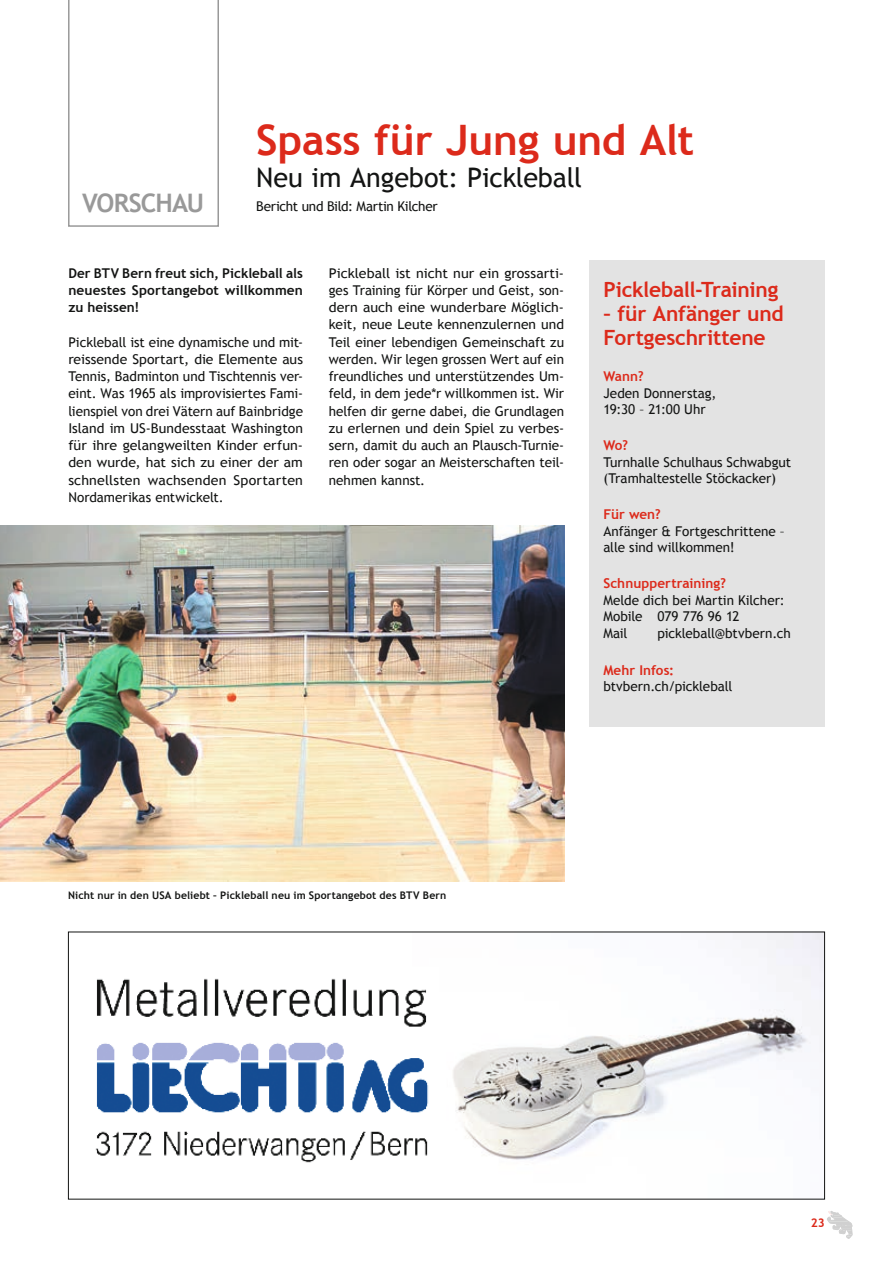
<style>
.page{position:relative;width:893px;height:1263px;background:#fff}
.page>*{position:absolute;margin:0;border:0;box-sizing:border-box;transform-origin:0 0}
.t1{font:700 42px "Trebuchet MS";letter-spacing:-.005em;color:#dc2a1b}
.t2{font:27px "Trebuchet MS";letter-spacing:-.005em;color:#131413}
.t3{font:700 25.5px "Trebuchet MS";letter-spacing:-.04em;color:#999}
.t4{font:700 21px/24px "Trebuchet MS";letter-spacing:-.01em;color:#dc2a1b}
.t5{font:13.5px/17.2px "Trebuchet MS";letter-spacing:-.005em;color:#131413}
.t6{font:13.5px/17.2px "Trebuchet MS";letter-spacing:-.005em;color:#131413;text-align:justify;scale:1.05 1}
.t7{font:700 13.5px/17.2px "Trebuchet MS";letter-spacing:.005em;color:#131413;text-align:justify}
.t8{font:700 13.5px "Trebuchet MS";letter-spacing:.005em;color:#dc2a1b}
.t9{font:13.5px "Trebuchet MS";letter-spacing:-.025em;color:#131413}
.t10{font:700 12px "Trebuchet MS";color:#dc2a1b}
.t11{font:700 10.5px "Trebuchet MS";letter-spacing:.015em;color:#131413}
</style>
<div class="page">
<svg style="left:827px;top:1211px;width:25px;height:28px"></svg>
<img style="left:453px;top:933px;width:370px;height:227px">
<img style="left:95px;top:978px;width:334px;height:185px">
<svg style="left:68px;top:0;width:151px;height:227px"></svg>
<div style="left:590px;top:260px;width:235px;height:466px;background:#e3e3e3"></div>
<img style="left:0;top:526px;width:564px;height:355px">
<h1 class="t1" style="left:256px;top:114px;width:439px">Spass für Jung und Alt</h1>
<h2 class="t2" style="left:256px;top:161px;width:327px">Neu im Angebot: Pickleball</h2>
<h3 class="t3" style="left:82px;top:187px;width:123px">VORSCHAU</h3>
<p class="t9" style="left:256px;top:198px;width:183px">Bericht und Bild: Martin Kilcher</p>
<p class="t7" style="left:68px;top:264px;width:236px">Der BTV Bern freut sich, Pickleball als neuestes Sportangebot willkommen zu heissen!</p>
<p class="t5" style="left:68px;top:333px;width:236px;text-align:justify">Pickleball ist eine dynamische und mit&shy;reissende Sportart, die Elemente aus Tennis, Badminton und Tischtennis ver&shy;eint. Was 1965 als improvisiertes Fami&shy;lienspiel von drei Vätern auf Bainbridge Island im US-Bundesstaat Washington für ihre gelangweilten Kinder erfun&shy;den wurde, hat sich zu einer der am schnellsten wachsenden Sportarten Nordamerikas entwickelt.</p>
<p class="t6" style="left:329px;top:264px;width:226px">Pickleball ist nicht nur ein grossarti&shy;ges Training für Körper und Geist, son&shy;dern auch eine wunderbare Möglich&shy;keit, neue Leute kennenzulernen und Teil einer lebendigen Gemeinschaft zu werden. Wir legen grossen Wert auf ein freundliches und unterstützendes Um&shy;feld, in dem jede*r willkommen ist. Wir helfen dir gerne dabei, die Grundlagen zu erlernen und dein Spiel zu verbes&shy;sern, damit du auch an Plausch-Turnie&shy;ren oder sogar an Meisterschaften teil&shy;nehmen kannst.</p>
<h3 class="t4" style="left:603px;top:277px;width:176px">Pickleball-Training</h3>
<h3 class="t4" style="left:603px;top:301px;width:182px">– für Anfänger und<br>Fortgeschrittene</h3>
<p class="t8" style="left:603px;top:368px;width:42px">Wann?</p>
<p class="t5" style="left:603px;top:385px;width:114px;line-height:16.5px">Jeden Donnerstag,<br>19:30 – 21:00 Uhr</p>
<p class="t8" style="left:603px;top:437px;width:26px">Wo?</p>
<p class="t5" style="left:603px;top:454px;width:189px;line-height:16.5px">Turnhalle Schulhaus Schwabgut (Tramhaltestelle Stöckacker)</p>
<p class="t8" style="left:603px;top:506px;width:59px">Für wen?</p>
<p class="t5" style="left:603px;top:523px;width:183px;line-height:16.5px">Anfänger &amp; Fortgeschrittene – alle sind willkommen!</p>
<p class="t8" style="left:603px;top:575px;width:124px">Schnuppertraining?</p>
<p class="t5" style="left:603px;top:592px;width:183px;line-height:16.5px">Melde dich bei Martin Kilcher:<br>Mobile 079 776 96 12<br>Mail</p>
<p class="t5" style="left:657px;top:624px;width:135px">pickleball@btvbern.ch</p>
<p class="t8" style="left:603px;top:661px;width:72px">Mehr Infos:</p>
<p class="t5" style="left:603px;top:678px;width:131px">btvbern.ch/pickleball</p>
<p class="t11" style="left:68px;top:888px;width:380px">Nicht nur in den USA beliebt – Pickleball neu im Sportangebot des BTV Bern</p>
<p class="t10" style="left:811px;top:1215px;width:16px">23</p>
</div>
